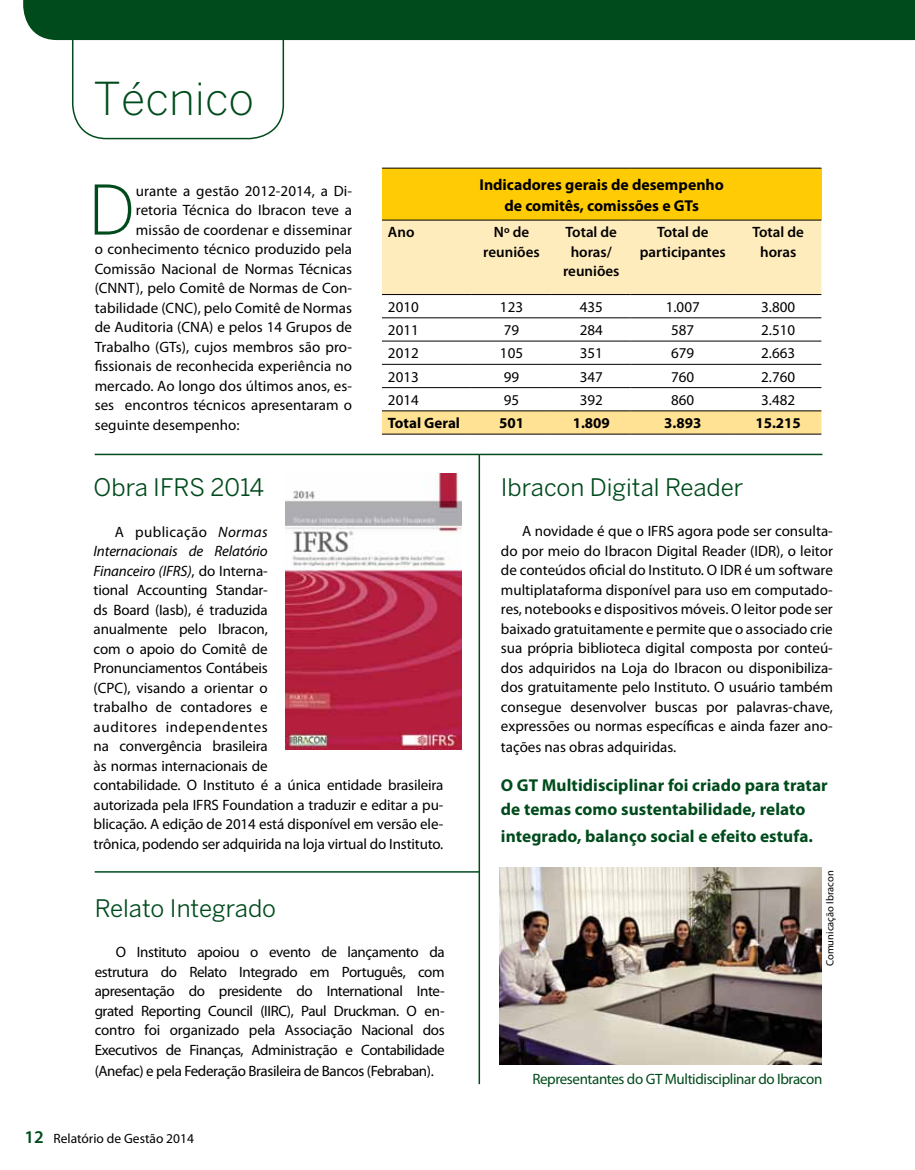
<style>
.page{position:relative;width:915px;height:1170px;background:#fff}
.page>*{position:absolute;margin:0;border:0;box-sizing:border-box;transform-origin:0 0}
.t1{font:300 67.65px "Benton Sans";color:#004b1c}
.t2{font:300 45px "Benton Sans";color:#004b1c}
.t3{font:24px "Benton Sans";color:#004b1c}
.t4{font:700 17.25px/24px "Myriad Pro";letter-spacing:.005em;color:#004b1c}
.t5{font:700 15.75px/21px "Myriad Pro";color:#000;text-align:center}
.t6{font:15px/19.5px "Myriad Pro";color:#000;text-align:justify}
.t7{font:600 15px/19.5px "Myriad Pro";color:#000;text-align:center}
.t8{font:15px "Myriad Pro";letter-spacing:-.025em;color:#000}
.t9{font:15px "Myriad Pro";letter-spacing:-.025em;color:#004b1c}
.t10{font:700 15px "Myriad Pro";color:#000}
.t11{font:13.5px "Myriad Pro";color:#000}
.t12{font:10.5px "Myriad Pro";color:#000}
.s1{font-style:italic}
.s2{font-weight:600;font-size:18px;color:#004b1c}
</style>
<div class="page">
<svg style="left:23px;top:0;width:891px;height:139px"></svg>
<div style="left:382px;top:168px;width:439px;height:52px;background:#ffcb05"></div>
<div style="left:382px;top:221px;width:439px;height:73px;background:#ffecbc"></div>
<svg style="left:382px;top:411px;width:439px;height:23px;background:#f6da8e"></svg>
<hr style="left:382px;top:168px;width:89px;height:1px;background:#000">
<hr style="left:471px;top:168px;width:80px;height:1px;background:#000">
<hr style="left:551px;top:168px;width:79px;height:1px;background:#000">
<hr style="left:630px;top:168px;width:104px;height:1px;background:#000">
<hr style="left:734px;top:168px;width:87px;height:1px;background:#000">
<hr style="left:382px;top:220px;width:89px;height:1px;background:#000">
<hr style="left:471px;top:220px;width:80px;height:1px;background:#000">
<hr style="left:551px;top:220px;width:79px;height:1px;background:#000">
<hr style="left:630px;top:220px;width:104px;height:1px;background:#000">
<hr style="left:734px;top:220px;width:87px;height:1px;background:#000">
<hr style="left:382px;top:294px;width:89px;height:1px;background:#000">
<hr style="left:471px;top:294px;width:80px;height:1px;background:#000">
<hr style="left:551px;top:294px;width:79px;height:1px;background:#000">
<hr style="left:630px;top:294px;width:104px;height:1px;background:#000">
<hr style="left:734px;top:294px;width:87px;height:1px;background:#000">
<hr style="left:382px;top:317px;width:89px;height:1px;background:#000">
<hr style="left:471px;top:317px;width:80px;height:1px;background:#000">
<hr style="left:551px;top:317px;width:79px;height:1px;background:#000">
<hr style="left:630px;top:317px;width:104px;height:1px;background:#000">
<hr style="left:734px;top:317px;width:87px;height:1px;background:#000">
<hr style="left:382px;top:341px;width:89px;height:1px;background:#000">
<hr style="left:471px;top:341px;width:80px;height:1px;background:#000">
<hr style="left:551px;top:341px;width:79px;height:1px;background:#000">
<hr style="left:630px;top:341px;width:104px;height:1px;background:#000">
<hr style="left:734px;top:341px;width:87px;height:1px;background:#000">
<hr style="left:382px;top:364px;width:89px;height:1px;background:#000">
<hr style="left:471px;top:364px;width:80px;height:1px;background:#000">
<hr style="left:551px;top:364px;width:79px;height:1px;background:#000">
<hr style="left:630px;top:364px;width:104px;height:1px;background:#000">
<hr style="left:734px;top:364px;width:87px;height:1px;background:#000">
<hr style="left:382px;top:387px;width:89px;height:1px;background:#000">
<hr style="left:471px;top:387px;width:80px;height:1px;background:#000">
<hr style="left:551px;top:387px;width:79px;height:1px;background:#000">
<hr style="left:630px;top:387px;width:104px;height:1px;background:#000">
<hr style="left:734px;top:387px;width:87px;height:1px;background:#000">
<hr style="left:382px;top:410px;width:89px;height:1px;background:#000">
<hr style="left:471px;top:410px;width:80px;height:1px;background:#000">
<hr style="left:551px;top:410px;width:79px;height:1px;background:#000">
<hr style="left:630px;top:410px;width:104px;height:1px;background:#000">
<hr style="left:734px;top:410px;width:87px;height:1px;background:#000">
<hr style="left:382px;top:434px;width:89px;height:1px;background:#000">
<hr style="left:471px;top:434px;width:80px;height:1px;background:#000">
<hr style="left:551px;top:434px;width:79px;height:1px;background:#000">
<hr style="left:630px;top:434px;width:104px;height:1px;background:#000">
<hr style="left:734px;top:434px;width:87px;height:1px;background:#000">
<hr style="left:478px;top:454px;width:2px;height:629px;background:#004b1c">
<hr style="left:95px;top:453px;width:727px;height:2px;background:#004b1c">
<hr style="left:95px;top:871px;width:384px;height:1px;background:#004b1c">
<img style="left:285px;top:473px;width:177px;height:276px">
<img style="left:499px;top:867px;width:321px;height:197px">
<h2 class="t2" style="left:94px;top:72px;width:162px">Técnico</h2>
<h1 class="t1" style="left:88px;top:170px;width:49px">D</h1>
<p class="t6" style="left:136px;top:181px;width:218px">urante a gestão 2012-2014, a Di-</p>
<p class="t6" style="left:136px;top:200px;width:218px">retoria Técnica do Ibracon teve a</p>
<p class="t6" style="left:136px;top:220px;width:218px">missão de coordenar e disseminar</p>
<p class="t6" style="left:95px;top:239px;width:259px">o conhecimento técnico produzido pela</p>
<p class="t6" style="left:95px;top:259px;width:259px">Comissão Nacional de Normas Técnicas</p>
<p class="t6" style="left:95px;top:278px;width:259px">(CNNT), pelo Comitê de Normas de Con-</p>
<p class="t6" style="left:95px;top:298px;width:259px">tabilidade (CNC), pelo Comitê de Normas</p>
<p class="t6" style="left:95px;top:317px;width:259px">de Auditoria (CNA) e pelos 14 Grupos de</p>
<p class="t6" style="left:95px;top:337px;width:259px">Trabalho (GTs), cujos membros são pro-</p>
<p class="t6" style="left:95px;top:356px;width:259px">fissionais de reconhecida experiência no</p>
<p class="t6" style="left:95px;top:376px;width:259px">mercado. Ao longo dos últimos anos, es-</p>
<p class="t6" style="left:95px;top:395px;width:259px">ses encontros técnicos apresentaram o</p>
<p class="t6" style="left:95px;top:415px;width:146px">seguinte desempenho:</p>
<p class="t5" style="left:479px;top:173px;width:246px">Indicadores gerais de desempenho de comitês, comissões e GTs</p>
<p class="t7" style="left:388px;top:222px;width:28px">Ano</p>
<p class="t7" style="left:483px;top:222px;width:58px">Nº de reuniões</p>
<p class="t7" style="left:563px;top:222px;width:58px">Total de horas/ reuniões</p>
<p class="t7" style="left:639px;top:222px;width:87px">Total de participantes</p>
<p class="t7" style="left:752px;top:222px;width:53px">Total de horas</p>
<p class="t6" style="left:388px;top:297px;width:32px">2010</p>
<p class="t6" style="left:500px;top:297px;width:25px">123</p>
<p class="t6" style="left:579px;top:297px;width:25px">435</p>
<p class="t6" style="left:665px;top:297px;width:35px">1.007</p>
<p class="t6" style="left:761px;top:297px;width:35px">3.800</p>
<p class="t6" style="left:388px;top:320px;width:32px">2011</p>
<p class="t6" style="left:503px;top:320px;width:17px">79</p>
<p class="t6" style="left:579px;top:320px;width:25px">284</p>
<p class="t6" style="left:671px;top:320px;width:25px">587</p>
<p class="t6" style="left:761px;top:320px;width:35px">2.510</p>
<p class="t6" style="left:388px;top:344px;width:32px">2012</p>
<p class="t6" style="left:500px;top:344px;width:25px">105</p>
<p class="t6" style="left:579px;top:344px;width:25px">351</p>
<p class="t6" style="left:671px;top:344px;width:25px">679</p>
<p class="t6" style="left:761px;top:344px;width:35px">2.663</p>
<p class="t6" style="left:388px;top:367px;width:32px">2013</p>
<p class="t6" style="left:503px;top:367px;width:17px">99</p>
<p class="t6" style="left:579px;top:367px;width:25px">347</p>
<p class="t6" style="left:671px;top:367px;width:25px">760</p>
<p class="t6" style="left:761px;top:367px;width:35px">2.760</p>
<p class="t6" style="left:388px;top:390px;width:32px">2014</p>
<p class="t6" style="left:503px;top:390px;width:17px">95</p>
<p class="t6" style="left:579px;top:390px;width:25px">392</p>
<p class="t6" style="left:671px;top:390px;width:25px">860</p>
<p class="t6" style="left:761px;top:390px;width:35px">3.482</p>
<p class="t10" style="left:388px;top:413px;width:74px">Total Geral</p>
<p class="t10" style="left:499px;top:413px;width:26px">501</p>
<p class="t10" style="left:572px;top:413px;width:39px">1.809</p>
<p class="t10" style="left:664px;top:413px;width:39px">3.893</p>
<p class="t10" style="left:755px;top:413px;width:47px">15.215</p>
<h3 class="t3" style="left:94px;top:473px;width:172px">Obra IFRS 2014</h3>
<p class="t6" style="left:94px;top:522px;width:351px;text-align:left;text-indent:21px">A publicação <span class="s1">Normas<br>Internacionais de Relatório<br>Financeiro (IFRS)</span>, do Interna-<br>tional Accounting Standar-<br>ds Board (Iasb), é traduzida<br>anualmente pelo Ibracon,<br>com o apoio do Comitê de<br>Pronunciamentos Contábeis<br>(CPC), visando a orientar o<br>trabalho de contadores e<br>auditores independentes<br>na convergência brasileira<br>às normas internacionais de<br>contabilidade. O Instituto é a única entidade brasileira autorizada pela IFRS Foundation a traduzir e editar a pu&shy;blicação. A edição de 2014 está disponível em versão ele&shy;trônica, podendo ser adquirida na loja virtual do Instituto.</p>
<h3 class="t3" style="left:95px;top:893px;width:183px">Relato Integrado</h3>
<p class="t6" style="left:95px;top:942px;width:351px;text-indent:21px">O Instituto apoiou o evento de lançamento da estrutura do Relato Integrado em Português, com apresentação do presidente do International Inte&shy;grated Reporting Council (IIRC), Paul Druckman. O en&shy;contro foi organizado pela Associação Nacional dos Executivos de Finanças, Administração e Contabilidade</p>
<p class="t8" style="left:95px;top:1062px;width:340px">(Anefac) e pela Federação Brasileira de Bancos (Febraban).</p>
<p class="t11" style="left:25px;top:1131px;width:171px"><span class="s2">12</span> Relatório de Gestão 2014</p>
<h3 class="t3" style="left:500px;top:472px;width:244px">Ibracon Digital Reader</h3>
<p class="t6" style="left:500px;top:521px;width:333px;text-indent:21px">A novidade é que o IFRS agora pode ser consulta&shy;do por meio do Ibracon Digital Reader (IDR), o leitor de conteúdos oficial do Instituto. O IDR é um software multiplataforma disponível para uso em computado&shy;res, notebooks e dispositivos móveis. O leitor pode ser baixado gratuitamente e permite que o associado crie sua própria biblioteca digital composta por conteú&shy;dos adquiridos na Loja do Ibracon ou disponibiliza&shy;dos gratuitamente pelo Instituto. O usuário também consegue desenvolver buscas por palavras-chave, expressões ou normas específicas e ainda fazer ano-</p>
<p class="t6" style="left:500px;top:737px;width:177px">tações nas obras adquiridas.</p>
<p class="t4" style="left:500px;top:772px;width:328px">O GT Multidisciplinar foi criado para tratar de temas como sustentabilidade, relato</p>
<p class="t4" style="left:500px;top:823px;width:313px">integrado, balanço social e efeito estufa.</p>
<p class="t12" style="left:824px;top:965px;width:97px;rotate:-90deg">Comunicação Ibracon</p>
<p class="t9" style="left:532px;top:1070px;width:291px">Representantes do GT Multidisciplinar do Ibracon</p>
</div>
